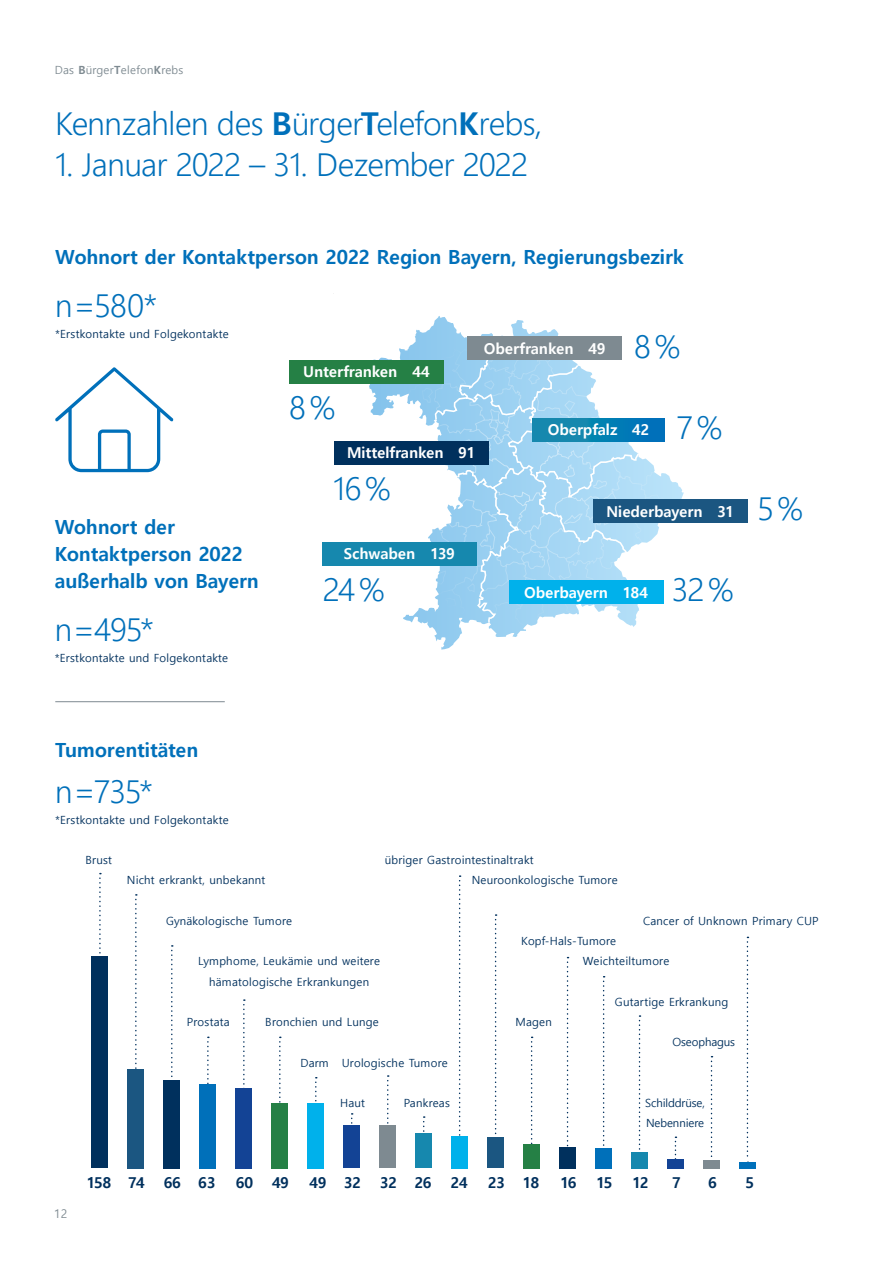
<style>
.page{position:relative;width:893px;height:1263px;background:#fff}
.page>*{position:absolute;margin:0;border:0;box-sizing:border-box;transform-origin:0 0}
.t1{font:100 105px "Font Awesome 6 Pro";color:#0070ba}
.t2{font:300 31.5px "Malgun Gothic";letter-spacing:-.02em;color:#0070ba}
.t3{font:700 19.5px/27px "Malgun Gothic";letter-spacing:-.005em;color:#0070ba}
.t4{font:700 15px "Malgun Gothic";color:#fff}
.t5{font:700 15px "Malgun Gothic";letter-spacing:-.03em;color:#00305d}
.t6{font:12px "Malgun Gothic";color:#7e8a91}
.t7{font:11.25px/20.2px "Malgun Gothic";letter-spacing:.02em;color:#00305d}
.t8{font:11.25px/20.2px "Malgun Gothic";letter-spacing:-.01em;color:#00305d}
.t9{font:11.25px "Malgun Gothic";letter-spacing:.02em;color:#7e8a91}
.s1{font-weight:700}
.s2{font-weight:300;font-size:31.5px;color:#0070ba}
</style>
<div class="page">
<svg style="left:366px;top:316px;width:158px;height:331px"></svg>
<svg style="left:369px;top:330px;width:313px;height:297px"></svg>
<svg style="left:434px;top:347px;width:206px;height:277px"></svg>
<svg style="left:522px;top:464px;width:16px;height:17px"></svg>
<hr style="left:55px;top:701px;width:170px;height:1px;background:#7e8a91">
<div style="left:467px;top:336px;width:155px;height:24px;background:#7e8a91"></div>
<div style="left:322px;top:542px;width:155px;height:23px;background:#1688ae"></div>
<div style="left:509px;top:580px;width:154px;height:24px;background:#00b1eb"></div>
<div style="left:593px;top:499px;width:154px;height:24px;background:#1b5681"></div>
<div style="left:334px;top:441px;width:154px;height:23px;background:#00305d"></div>
<div style="left:289px;top:360px;width:155px;height:23px;background:#258045"></div>
<div style="left:532px;top:418px;width:133px;height:23px;background:linear-gradient(to right,#1a8fab,#0071bb)"></div>
<svg style="left:99px;top:873px;width:2px;height:81px"></svg>
<div style="left:91px;top:956px;width:17px;height:212px;background:#00305d"></div>
<svg style="left:207px;top:1036px;width:2px;height:48px"></svg>
<div style="left:199px;top:1084px;width:17px;height:84px;background:#0070ba"></div>
<svg style="left:243px;top:999px;width:2px;height:89px"></svg>
<div style="left:235px;top:1088px;width:17px;height:80px;background:#134395"></div>
<svg style="left:567px;top:957px;width:1px;height:190px"></svg>
<div style="left:559px;top:1147px;width:17px;height:21px;background:#00305d"></div>
<svg style="left:279px;top:1036px;width:2px;height:67px"></svg>
<div style="left:271px;top:1103px;width:17px;height:65px;background:#258045"></div>
<svg style="left:315px;top:1077px;width:2px;height:25px"></svg>
<div style="left:307px;top:1103px;width:17px;height:65px;background:#00b1eb"></div>
<svg style="left:135px;top:894px;width:2px;height:175px"></svg>
<div style="left:127px;top:1069px;width:17px;height:99px;background:#1b5681"></div>
<svg style="left:387px;top:1075px;width:2px;height:49px"></svg>
<div style="left:379px;top:1125px;width:17px;height:43px;background:#7e8a91"></div>
<svg style="left:423px;top:1116px;width:2px;height:16px"></svg>
<div style="left:415px;top:1133px;width:17px;height:35px;background:#1688ae"></div>
<svg style="left:171px;top:945px;width:2px;height:132px"></svg>
<div style="left:163px;top:1080px;width:17px;height:88px;background:#00305d"></div>
<svg style="left:603px;top:976px;width:2px;height:170px"></svg>
<div style="left:595px;top:1148px;width:17px;height:20px;background:#0070ba"></div>
<svg style="left:351px;top:1113px;width:2px;height:11px"></svg>
<div style="left:343px;top:1125px;width:17px;height:43px;background:#134395"></div>
<svg style="left:531px;top:1036px;width:2px;height:108px"></svg>
<div style="left:523px;top:1144px;width:17px;height:24px;background:#258045"></div>
<svg style="left:459px;top:875px;width:2px;height:261px"></svg>
<div style="left:451px;top:1136px;width:17px;height:32px;background:#00b1eb"></div>
<svg style="left:495px;top:914px;width:2px;height:221px"></svg>
<div style="left:487px;top:1137px;width:17px;height:31px;background:#1b5681"></div>
<svg style="left:711px;top:1056px;width:1px;height:101px"></svg>
<div style="left:703px;top:1160px;width:17px;height:8px;background:#7e8a91"></div>
<svg style="left:639px;top:1015px;width:1px;height:135px"></svg>
<div style="left:631px;top:1152px;width:17px;height:16px;background:#1688ae"></div>
<svg style="left:747px;top:937px;width:1px;height:225px"></svg>
<div style="left:739px;top:1162px;width:17px;height:6px;background:#0070ba"></div>
<svg style="left:675px;top:1136px;width:1px;height:23px"></svg>
<div style="left:667px;top:1159px;width:17px;height:9px;background:#134395"></div>
<p class="t9" style="left:55px;top:64px;width:130px">Das <span class="s1">B</span>ürger<span class="s1">T</span>elefon<span class="s1">K</span>rebs</p>
<h2 class="t2" style="left:55px;top:105px;width:488px">Kennzahlen des <span class="s1">B</span>ürger<span class="s1">T</span>elefon<span class="s1">K</span>rebs,</h2>
<h2 class="t2" style="left:55px;top:146px;width:474px">1. Januar 2022 – 31. Dezember 2022</h2>
<h3 class="t3" style="left:55px;top:244px;width:630px">Wohnort der Kontaktperson 2022 Region Bayern, Regierungsbezirk</h3>
<h2 class="t2" style="left:55px;top:287px;width:103px">n=580*</h2>
<p class="t7" style="left:55px;top:324px;width:175px">*Erstkontakte und Folgekontakte</p>
<h3 class="t4" style="left:484px;top:340px;width:198px">Oberfranken 49 <span class="s2">8%</span></h3>
<h1 class="t1" style="left:55px;top:367px;width:120px">□◆▲</h1>
<h3 class="t3" style="left:55px;top:514px;width:205px">Wohnort der<br>Kontaktperson 2022 außerhalb von Bayern</h3>
<h2 class="t2" style="left:55px;top:611px;width:100px">n=495*</h2>
<p class="t7" style="left:55px;top:648px;width:175px">*Erstkontakte und Folgekontakte</p>
<h3 class="t3" style="left:55px;top:737px;width:144px">Tumorentitäten</h3>
<h2 class="t2" style="left:55px;top:773px;width:99px">n=735*</h2>
<p class="t7" style="left:55px;top:810px;width:175px">*Erstkontakte und Folgekontakte</p>
<h3 class="t4" style="left:303px;top:363px;width:128px">Unterfranken 44</h3>
<h2 class="t2" style="left:289px;top:389px;width:47px">8%</h2>
<h3 class="t4" style="left:347px;top:444px;width:129px">Mittelfranken 91</h3>
<h2 class="t2" style="left:333px;top:470px;width:59px">16%</h2>
<h3 class="t4" style="left:344px;top:545px;width:113px">Schwaben 139</h3>
<h3 class="t4" style="left:548px;top:421px;width:103px">Oberpfalz 42</h3>
<h2 class="t2" style="left:677px;top:409px;width:47px">7%</h2>
<h3 class="t4" style="left:606px;top:502px;width:129px">Niederbayern 31</h3>
<h2 class="t2" style="left:323px;top:571px;width:63px">24%</h2>
<h2 class="t2" style="left:672px;top:571px;width:63px">32%</h2>
<h3 class="t4" style="left:524px;top:583px;width:125px">Oberbayern 184</h3>
<h2 class="t2" style="left:757px;top:490px;width:47px">5%</h2>
<p class="t7" style="left:86px;top:850px;width:28px">Brust</p>
<p class="t7" style="left:127px;top:870px;width:140px">Nicht erkrankt, unbekannt</p>
<p class="t7" style="left:166px;top:911px;width:127px">Gynäkologische Tumore</p>
<p class="t7" style="left:472px;top:850px;width:147px;text-indent:-87px">übriger Gastrointestinaltrakt<br>Neuroonkologische Tumore</p>
<p class="t7" style="left:643px;top:911px;width:177px">Cancer of Unknown Primary CUP</p>
<p class="t7" style="left:198px;top:951px;width:183px;text-align:center">Lymphome, Leukämie und weitere hämatologische Erkrankungen</p>
<p class="t7" style="left:265px;top:1012px;width:115px">Bronchien und Lunge</p>
<p class="t7" style="left:300px;top:1053px;width:30px">Darm</p>
<p class="t7" style="left:340px;top:1093px;width:27px">Haut</p>
<p class="t7" style="left:187px;top:1012px;width:44px">Prostata</p>
<p class="t7" style="left:342px;top:1053px;width:107px">Urologische Tumore</p>
<p class="t7" style="left:404px;top:1093px;width:48px">Pankreas</p>
<p class="t7" style="left:583px;top:931px;width:88px;text-indent:-62px">Kopf-Hals-Tumore<br>Weichteiltumore</p>
<p class="t7" style="left:615px;top:992px;width:115px">Gutartige Erkrankung</p>
<p class="t7" style="left:515px;top:1012px;width:38px">Magen</p>
<p class="t8" style="left:672px;top:1032px;width:64px">Oseophagus</p>
<p class="t8" style="left:645px;top:1093px;width:61px">Schilddrüse,<br>Nebenniere</p>
<p class="t6" style="left:54px;top:1207px;width:15px">12</p>
<h3 class="t5" style="left:86px;top:1174px;width:60px">158 74</h3>
<h3 class="t5" style="left:164px;top:1174px;width:53px">66 63</h3>
<h3 class="t5" style="left:236px;top:1174px;width:55px">60 49</h3>
<h3 class="t5" style="left:309px;top:1174px;width:53px">49 32</h3>
<h3 class="t5" style="left:380px;top:1174px;width:53px">32 26</h3>
<h3 class="t5" style="left:450px;top:1174px;width:19px">24</h3>
<h3 class="t5" style="left:488px;top:1174px;width:53px">23 18</h3>
<h3 class="t5" style="left:560px;top:1174px;width:18px">16</h3>
<h3 class="t5" style="left:596px;top:1174px;width:18px">15</h3>
<h3 class="t5" style="left:632px;top:1174px;width:18px">12</h3>
<h3 class="t5" style="left:672px;top:1174px;width:10px">7</h3>
<h3 class="t5" style="left:708px;top:1174px;width:10px">6</h3>
<h3 class="t5" style="left:745px;top:1174px;width:10px">5</h3>
</div>
